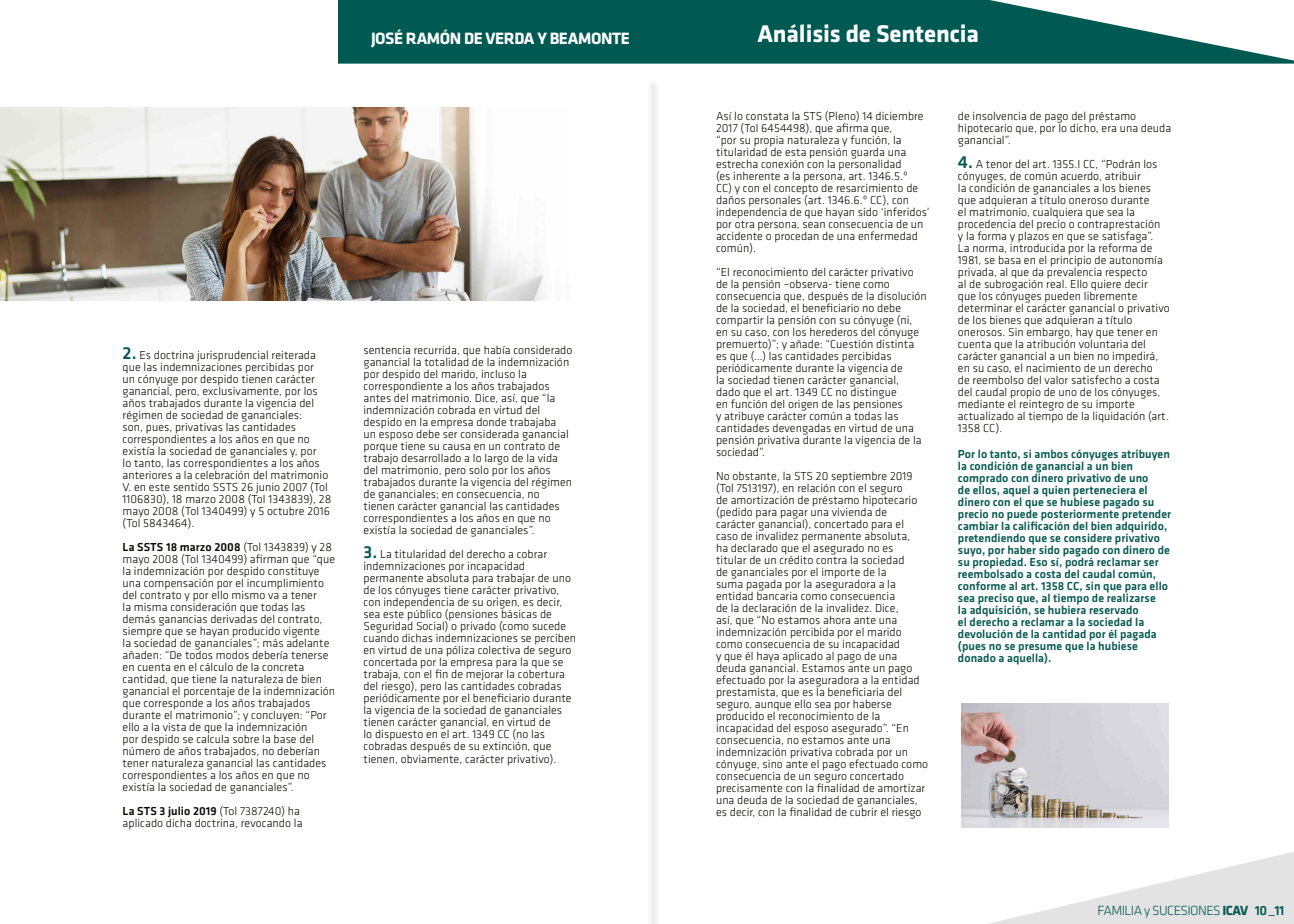
<style>
.page{position:relative;width:1294px;height:924px;background:#fff}
.page>*{position:absolute;margin:0;border:0;box-sizing:border-box;transform-origin:0 0}
.t1{font:700 25px "Klavika";letter-spacing:-.005em;color:#fff}
.t2{font:700 17px "Klavika";letter-spacing:-.025em;color:#fff}
.t3{font:300 13.8px "Klavika";letter-spacing:-.04em;color:#005952}
.t4{font:300 12px/12px "Klavika";letter-spacing:.005em;color:#0b0700}
.t5{font:500 12px/12px "Klavika";letter-spacing:.005em;color:#075952}
.s1{font-weight:500;font-size:18px;color:#075952}
.s2{font-weight:500}
.s3{font-weight:700}
</style>
<div class="page">
<svg style="left:338px;top:0;width:956px;height:64px;background:#27726d"></svg>
<div style="left:647px;top:78px;width:12px;height:846px;background:#f4f5f5"></div>
<svg style="left:989px;top:852px;width:305px;height:72px"></svg>
<img style="left:0;top:108px;width:543px;height:193px">
<img style="left:961px;top:704px;width:207px;height:124px">
<p class="t4" style="left:123px;top:349px;width:210px"><span class="s1">2.</span> Es doctrina jurisprudencial reiterada que las indemnizaciones percibidas por<br>un cónyuge por despido tienen carácter ganancial, pero, exclusivamente, por los años trabajados durante la vigencia del régimen de sociedad de gananciales:<br>son, pues, privativas las cantidades correspondientes a los años en que no existía la sociedad de gananciales y, por<br>lo tanto, las correspondientes a los años anteriores a la celebración del matrimonio V. en este sentido SSTS 26 junio 2007 (Tol 1106830), 18 marzo 2008 (Tol 1343839), 28 mayo 2008 (Tol 1340499) y 5 octubre 2016 (Tol 5843464).</p>
<p class="t4" style="left:123px;top:541px;width:214px"><span class="s2">La SSTS 18 marzo 2008</span> (Tol 1343839) y 28 mayo 2008 (Tol 1340499) afirman que “que la indemnización por despido constituye una compensación por el incumplimiento del contrato y por ello mismo va a tener<br>la misma consideración que todas las demás ganancias derivadas del contrato, siempre que se hayan producido vigente<br>la sociedad de gananciales”; más adelante añaden: “De todos modos debería tenerse en cuenta en el cálculo de la concreta cantidad, que tiene la naturaleza de bien ganancial el porcentaje de la indemnización que corresponde a los años trabajados durante el matrimonio”; y concluyen: “Por ello a la vista de que la indemnización<br>por despido se calcula sobre la base del número de años trabajados, no deberían tener naturaleza ganancial las cantidades correspondientes a los años en que no existía la sociedad de gananciales”.</p>
<p class="t4" style="left:123px;top:805px;width:181px"><span class="s2">La STS 3 julio 2019</span> (Tol 7387240) ha aplicado dicha doctrina, revocando la</p>
<h2 class="t2" style="left:371px;top:29px;width:260px">JOSÉ RAMÓN DE VERDA Y BEAMONTE</h2>
<h1 class="t1" style="left:757px;top:21px;width:223px">Análisis de Sentencia</h1>
<p class="t4" style="left:364px;top:344px;width:210px">sentencia recurrida, que había considerado ganancial la totalidad de la indemnización por despido del marido, incluso la correspondiente a los años trabajados antes del matrimonio. Dice, así, que “la indemnización cobrada en virtud del despido en la empresa donde trabajaba<br>un esposo debe ser considerada ganancial porque tiene su causa en un contrato de trabajo desarrollado a lo largo de la vida del matrimonio, pero solo por los años trabajados durante la vigencia del régimen de gananciales; en consecuencia, no tienen carácter ganancial las cantidades correspondientes a los años en que no existía la sociedad de gananciales”.</p>
<p class="t4" style="left:364px;top:548px;width:214px"><span class="s1">3.</span> La titularidad del derecho a cobrar indemnizaciones por incapacidad permanente absoluta para trabajar de uno de los cónyuges tiene carácter privativo, con independencia de su origen, es decir, sea este público (pensiones básicas de Seguridad Social) o privado (como sucede cuando dichas indemnizaciones se perciben en virtud de una póliza colectiva de seguro concertada por la empresa para la que se trabaja, con el fin de mejorar la cobertura del riesgo), pero las cantidades cobradas periódicamente por el beneficiario durante la vigencia de la sociedad de gananciales tienen carácter ganancial, en virtud de<br>lo dispuesto en el art. 1349 CC (no las cobradas después de su extinción, que tienen, obviamente, carácter privativo).</p>
<p class="t4" style="left:716px;top:110px;width:215px">Así lo constata la STS (Pleno) 14 diciembre 2017 (Tol 6454498), que afirma que,<br>“por su propia naturaleza y función, la titularidad de esta pensión guarda una estrecha conexión con la personalidad<br>(es inherente a la persona, art. 1346.5.º<br>CC) y con el concepto de resarcimiento de daños personales (art. 1346.6.º CC), con independencia de que hayan sido ‘inferidos’ por otra persona, sean consecuencia de un accidente o procedan de una enfermedad común).</p>
<p class="t4" style="left:716px;top:266px;width:212px">“El reconocimiento del carácter privativo de la pensión –observa- tiene como consecuencia que, después de la disolución de la sociedad, el beneficiario no debe compartir la pensión con su cónyuge (ni, en su caso, con los herederos del cónyuge premuerto)”; y añade: “Cuestión distinta es que (…) las cantidades percibidas periódicamente durante la vigencia de<br>la sociedad tienen carácter ganancial,<br>dado que el art. 1349 CC no distingue<br>en función del origen de las pensiones<br>y atribuye carácter común a todas las cantidades devengadas en virtud de una pensión privativa durante la vigencia de la sociedad”.</p>
<p class="t4" style="left:716px;top:470px;width:214px">No obstante, la STS 20 septiembre 2019 (Tol 7513197), en relación con el seguro<br>de amortización de préstamo hipotecario (pedido para pagar una vivienda de carácter ganancial), concertado para el caso de invalidez permanente absoluta,<br>ha declarado que el asegurado no es<br>titular de un crédito contra la sociedad<br>de gananciales por el importe de la<br>suma pagada por la aseguradora a la entidad bancaria como consecuencia<br>de la declaración de la invalidez. Dice,<br>así, que “No estamos ahora ante una indemnización percibida por el marido como consecuencia de su incapacidad<br>y que él haya aplicado al pago de una deuda ganancial. Estamos ante un pago efectuado por la aseguradora a la entidad prestamista, que es la beneficiaria del seguro, aunque ello sea por haberse producido el reconocimiento de la incapacidad del esposo asegurado”. “En consecuencia, no estamos ante una indemnización privativa cobrada por un cónyuge, sino ante el pago efectuado como consecuencia de un seguro concertado precisamente con la finalidad de amortizar una deuda de la sociedad de gananciales, es decir, con la finalidad de cubrir el riesgo</p>
<p class="t4" style="left:958px;top:110px;width:215px">de insolvencia de pago del préstamo hipotecario que, por lo dicho, era una deuda ganancial”.</p>
<p class="t4" style="left:958px;top:158px;width:213px"><span class="s1">4.</span> A tenor del art. 1355.I CC, “Podrán los cónyuges, de común acuerdo, atribuir<br>la condición de gananciales a los bienes que adquieran a título oneroso durante<br>el matrimonio, cualquiera que sea la procedencia del precio o contraprestación<br>y la forma y plazos en que se satisfaga”.<br>La norma, introducida por la reforma de 1981, se basa en el principio de autonomía privada, al que da prevalencia respecto<br>al de subrogación real. Ello quiere decir<br>que los cónyuges pueden libremente determinar el carácter ganancial o privativo de los bienes que adquieran a título onerosos. Sin embargo, hay que tener en cuenta que la atribución voluntaria del carácter ganancial a un bien no impedirá, en su caso, el nacimiento de un derecho<br>de reembolso del valor satisfecho a costa del caudal propio de uno de los cónyuges, mediante el reintegro de su importe actualizado al tiempo de la liquidación (art.<br>1358 CC).</p>
<p class="t5" style="left:958px;top:448px;width:215px">Por lo tanto, si ambos cónyuges atribuyen la condición de ganancial a un bien comprado con dinero privativo de uno<br>de ellos, aquel a quien perteneciera el dinero con el que se hubiese pagado su precio no puede posteriormente pretender cambiar la calificación del bien adquirido, pretendiendo que se considere privativo suyo, por haber sido pagado con dinero de su propiedad. Eso sí, podrá reclamar ser reembolsado a costa del caudal común, conforme al art. 1358 CC, sin que para ello sea preciso que, al tiempo de realizarse<br>la adquisición, se hubiera reservado<br>el derecho a reclamar a la sociedad la devolución de la cantidad por él pagada (pues no se presume que la hubiese donado a aquella).</p>
<p class="t3" style="left:1098px;top:903px;width:188px">FAMILIA y SUCESIONES <span class="s3">ICAV</span> <span class="s2">10 _11</span></p>
</div>
